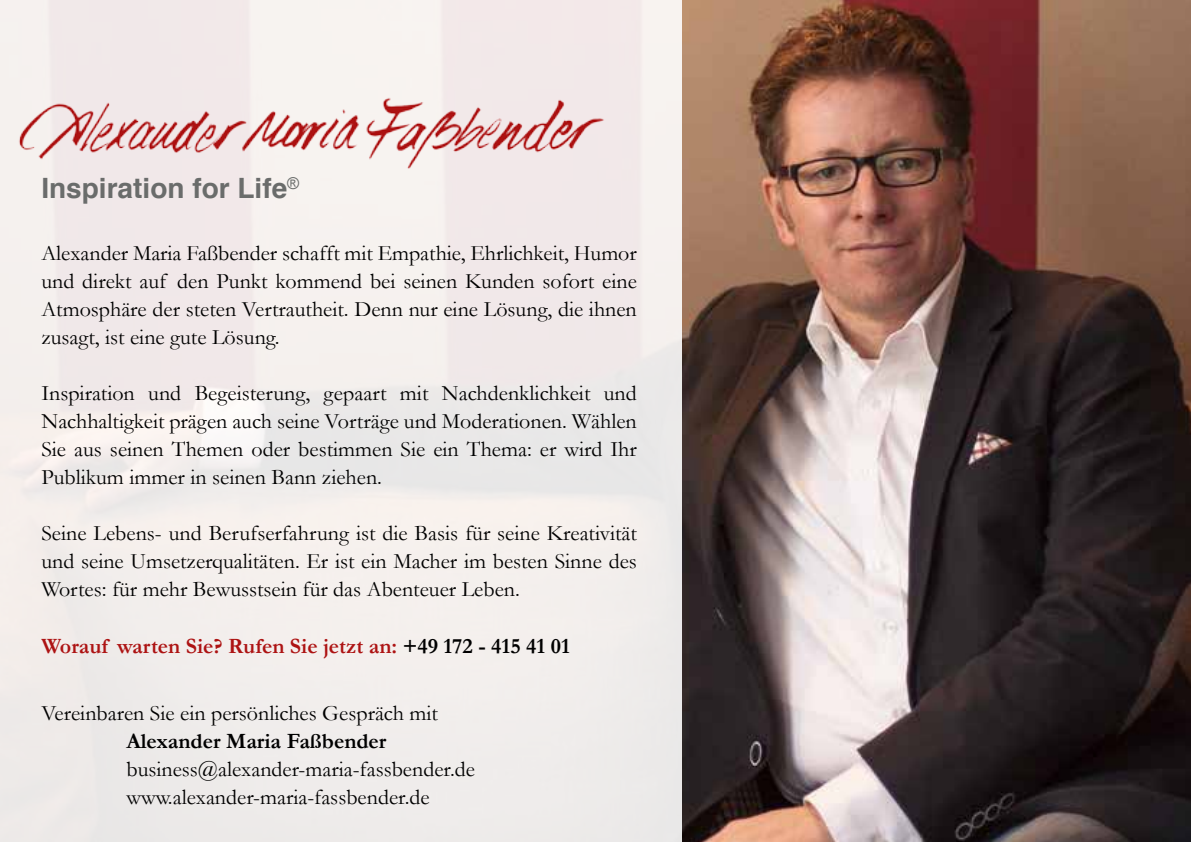
<style>
.page{position:relative;width:1191px;height:842px;background:#fff}
.page>*{position:absolute;margin:0;border:0;box-sizing:border-box;transform-origin:0 0}
.t1{font:700 28px "Helvetica";color:#6a6c6b}
.t2{font:22px/28px "Garamond";color:#000;text-align:justify}
.t3{font:700 22px "Garamond";color:#ad1313}
.t4{font:700 22px "Garamond";color:#000}
.s1{color:#000}
</style>
<div class="page">
<img style="left:682px;top:0;width:509px;height:842px">
<div style="left:0;top:0;width:682px;height:842px;background:#f1eceb"></div>
<img style="left:19px;top:98px;width:585px;height:71px">
<p class="t1" style="left:41px;top:166px;width:259px">Inspiration for Life<sup>®</sup></p>
<p class="t2" style="left:41px;top:238px;width:597px">Alexander Maria Faßbender schafft mit Empathie, Ehrlichkeit, Humor und direkt auf den Punkt kommend bei seinen Kunden sofort eine Atmosphäre der steten Vertrautheit. Denn nur eine Lösung, die ihnen zusagt, ist eine gute Lösung.</p>
<p class="t2" style="left:41px;top:379px;width:597px">Inspiration und Begeisterung, gepaart mit Nachdenklichkeit und Nachhaltigkeit prägen auch seine Vorträge und Moderationen. Wählen Sie aus seinen Themen oder bestimmen Sie ein Thema: er wird Ihr Publikum immer in seinen Bann ziehen.</p>
<p class="t2" style="left:41px;top:519px;width:597px">Seine Lebens- und Berufserfahrung ist die Basis für seine Kreativität und seine Umsetzerqualitäten. Er ist ein Macher im besten Sinne des Wortes: für mehr Bewusstsein für das Abenteuer Leben.</p>
<p class="t3" style="left:41px;top:633px;width:530px">Worauf warten Sie? Rufen Sie jetzt an: <span class="s1">+49 172 - 415 41 01</span></p>
<p class="t2" style="left:41px;top:699px;width:398px">Vereinbaren Sie ein persönliches Gespräch mit</p>
<p class="t4" style="left:126px;top:728px;width:261px">Alexander Maria Faßbender</p>
<p class="t2" style="left:126px;top:755px;width:350px">business@alexander-maria-fassbender.de www.alexander-maria-fassbender.de</p>
</div>
